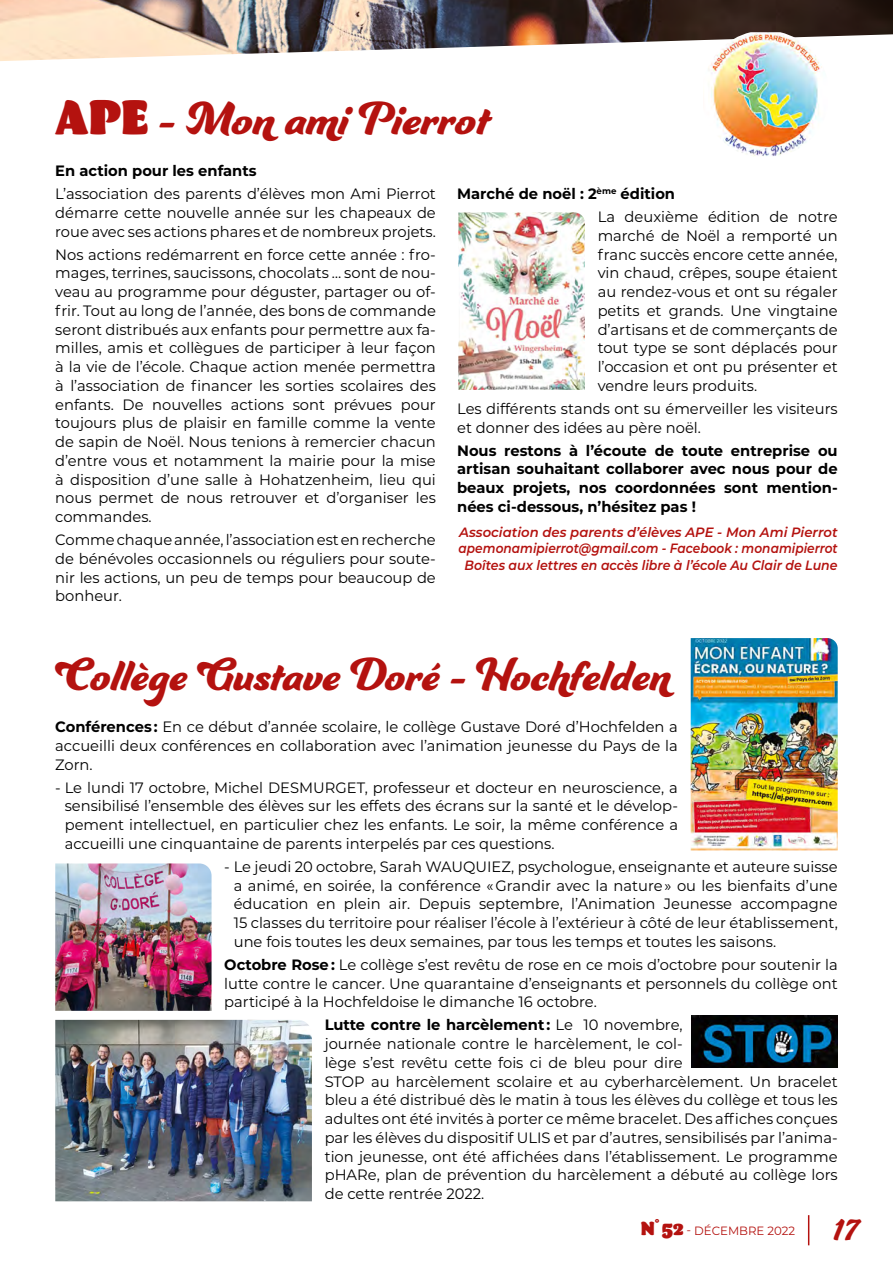
<style>
.page{position:relative;width:893px;height:1263px;background:#fff}
.page>*{position:absolute;margin:0;border:0;box-sizing:border-box;transform-origin:0 0}
.t1{font:49.5px "Ganache";color:#b4120f;scale:.96 1}
.t2{font:49.5px "Ganache";color:#b4120f}
.t3{font:33px "Ganache";color:#b4120f}
.t4{font:15px/18.8px "Montserrat";color:#000;text-align:justify}
.t5{font:700 15px/18.8px "Montserrat";color:#000;text-align:justify}
.t6{font:italic 600 13.5px/16.5px "Montserrat";color:#b4120f;text-align:center}
.t7{font:12px "Montserrat";color:#b4120f}
.s1{font-family:"Barricada Pro"}
.s2{font-weight:700}
.s3{font-family:"Barricada Pro";font-size:19.5px}
</style>
<div class="page">
<img style="left:0;top:0;width:893px;height:61px">
<hr style="left:808px;top:1215px;width:1px;height:30px;background:#b4120f">
<img style="left:458px;top:212px;width:127px;height:178px">
<img style="left:703px;top:32px;width:125px;height:124px">
<img style="left:691px;top:638px;width:147px;height:212px">
<img style="left:55px;top:863px;width:157px;height:148px">
<img style="left:55px;top:1020px;width:257px;height:181px">
<img style="left:691px;top:1016px;width:147px;height:52px">
<h1 class="t2" style="left:55px;top:88px;width:436px"><span class="s1">APE</span> - Mon ami Pierrot</h1>
<p class="t5" style="left:55px;top:161px;width:203px">En action pour les enfants</p>
<p class="t4" style="left:55px;top:184px;width:382px">L’association des parents d’élèves mon Ami Pierrot démarre cette nouvelle année sur les chapeaux de roue avec ses actions phares et de nombreux projets.</p>
<p class="t4" style="left:55px;top:244px;width:382px">Nos actions redémarrent en force cette année : fro&shy;mages, terrines, saucissons, chocolats … sont de nou&shy;veau au programme pour déguster, partager ou of&shy;frir. Tout au long de l’année, des bons de commande seront distribués aux enfants pour permettre aux fa&shy;milles, amis et collègues de participer à leur façon à la vie de l’école. Chaque action menée permettra à l’association de financer les sorties scolaires des enfants. De nouvelles actions sont prévues pour toujours plus de plaisir en famille comme la vente de sapin de Noël. Nous tenions à remercier chacun d’entre vous et notamment la mairie pour la mise à disposition d’une salle à Hohatzenheim, lieu qui nous permet de nous retrouver et d’organiser les commandes.</p>
<p class="t4" style="left:55px;top:530px;width:382px">Comme chaque année, l’association est en recherche de bénévoles occasionnels ou réguliers pour soute&shy;nir les actions, un peu de temps pour beaucoup de bonheur.</p>
<p class="t4" style="left:598px;top:182px;width:242px;line-height:23px;text-indent:-141px"><span class="s2">Marché de noël : 2</span><sup>ème</sup> <span class="s2">édition<br></span>La deuxième édition de notre</p>
<p class="t4" style="left:598px;top:226px;width:242px">marché de Noël a remporté un franc succès encore cette année, vin chaud, crêpes, soupe étaient au rendez-vous et ont su régaler petits et grands. Une vingtaine d’artisans et de commerçants de tout type se sont déplacés pour l’occasion et ont pu présenter et vendre leurs produits.</p>
<p class="t4" style="left:457px;top:399px;width:382px">Les différents stands ont su émerveiller les visiteurs et donner des idées au père noël.</p>
<p class="t5" style="left:457px;top:440px;width:382px">Nous restons à l’écoute de toute entreprise ou artisan souhaitant collaborer avec nous pour de beaux projets, nos coordonnées sont mention&shy;nées ci-dessous, n’hésitez pas !</p>
<p class="t6" style="left:459px;top:523px;width:381px">Association des parents d’élèves APE - Mon Ami Pierrot apemonamipierrot@gmail.com - Facebook : monamipierrot<br>Boîtes aux lettres en accès libre à l’école Au Clair de Lune</p>
<h1 class="t1" style="left:55px;top:644px;width:642px">Collège Gustave Doré - Hochfelden</h1>
<p class="t4" style="left:55px;top:717px;width:624px"><span class="s2">Conférences :</span> En ce début d’année scolaire, le collège Gustave Doré d’Hochfelden a accueilli deux conférences en collaboration avec l’animation jeunesse du Pays de la Zorn.</p>
<p class="t4" style="left:65px;top:777px;width:615px;text-indent:-9px">- Le lundi 17 octobre, Michel DESMURGET, professeur et docteur en neuroscience, a sensibilisé l’ensemble des élèves sur les effets des écrans sur la santé et le dévelop&shy;pement intellectuel, en particulier chez les enfants. Le soir, la même conférence a accueilli une cinquantaine de parents interpelés par ces questions.</p>
<p class="t4" style="left:234px;top:857px;width:605px;text-indent:-9px">- Le jeudi 20 octobre, Sarah WAUQUIEZ, psychologue, enseignante et auteure suisse a animé, en soirée, la conférence « Grandir avec la nature » ou les bienfaits d’une éducation en plein air. Depuis septembre, l’Animation Jeunesse accompagne 15 classes du territoire pour réaliser l’école à l’extérieur à côté de leur établissement, une fois toutes les deux semaines, par tous les temps et toutes les saisons.</p>
<p class="t4" style="left:224px;top:955px;width:615px"><span class="s2">Octobre Rose :</span> Le collège s’est revêtu de rose en ce mois d’octobre pour soutenir la lutte contre le cancer. Une quarantaine d’enseignants et personnels du collège ont participé à la Hochfeldoise le dimanche 16 octobre.</p>
<p class="t4" style="left:325px;top:1015px;width:515px;text-align:left"><span class="s2">Lutte contre le harcèlement :</span> Le 10 novembre,<br>journée nationale contre le harcèlement, le col-<br>lège s’est revêtu cette fois ci de bleu pour dire<br>STOP au harcèlement scolaire et au cyberharcèlement. Un bracelet bleu a été distribué dès le matin à tous les élèves du collège et tous les adultes ont été invités à porter ce même bracelet. Des affiches conçues par les élèves du dispositif ULIS et par d’autres, sensibilisés par l’anima&shy;tion jeunesse, ont été affichées dans l’établissement. Le programme pHARe, plan de prévention du harcèlement a débuté au collège lors de cette rentrée 2022.</p>
<p class="t7" style="left:641px;top:1223px;width:156px"><span class="s3">N° 52</span> - DÉCEMBRE 2022</p>
<h2 class="t3" style="left:834px;top:1210px;width:27px">17</h2>
</div>
